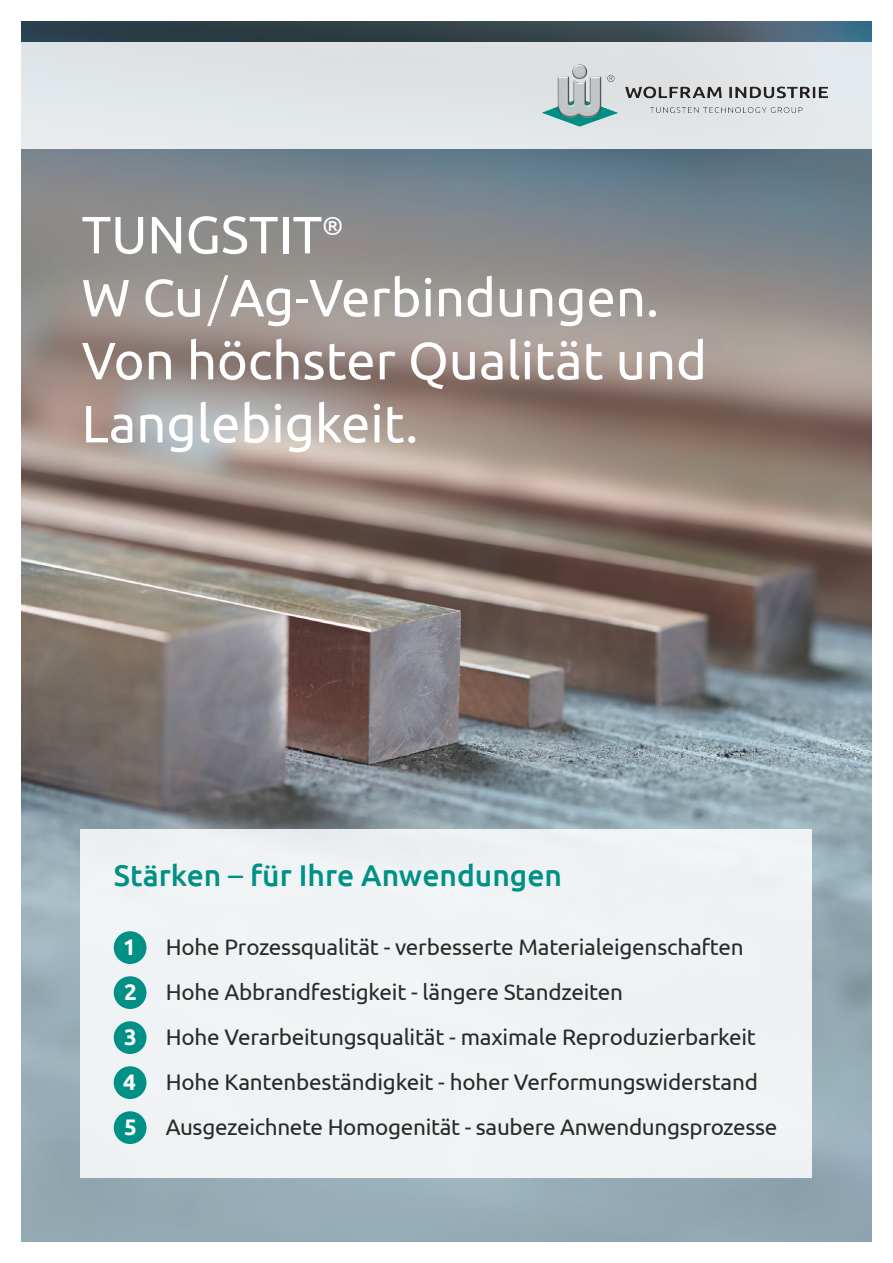
<style>
.page{position:relative;width:893px;height:1263px;background:#fff}
.page>*{position:absolute;margin:0;border:0;box-sizing:border-box;transform-origin:0 0}
.t1{font:52.5px/63px "Ubuntu";color:#fff}
.t2{font:500 30px "Ubuntu";color:#009086}
.t3{font:22.5px/45px "Ubuntu";letter-spacing:-.01em;color:#2b292a}
.t4{font:700 22.5px/45px "Ubuntu";color:#fff;text-align:justify}
.s1{font-weight:300}
.s2{font-weight:400}
</style>
<div class="page">
<img style="left:21px;top:21px;width:851px;height:1221px">
<div style="left:81px;top:829px;width:731px;height:349px;background:#eff3f4"></div>
<div style="left:0;top:43px;width:893px;height:106px;background:#e1e6e9"></div>
<div style="left:114px;top:931px;width:32px;height:33px;background:#009086;border-radius:50%"></div>
<div style="left:114px;top:976px;width:32px;height:33px;background:#009086;border-radius:50%"></div>
<div style="left:114px;top:1021px;width:32px;height:33px;background:#009086;border-radius:50%"></div>
<div style="left:114px;top:1066px;width:32px;height:33px;background:#009086;border-radius:50%"></div>
<div style="left:114px;top:1111px;width:32px;height:33px;background:#009086;border-radius:50%"></div>
<img style="left:627px;top:86px;width:201px;height:26px">
<img style="left:541px;top:64px;width:86px;height:63px">
<h1 class="t1" style="left:82px;top:206px;width:627px">TUNGSTIT<sup>®<br></sup>W Cu<span class="s1">/</span>Ag<span class="s1">-</span>Verbindungen.<br>Von höchster Qualität und<br>Langlebigkeit.</h1>
<h2 class="t2" style="left:114px;top:862px;width:450px">Stärken <span class="s2">–</span> für Ihre Anwendungen</h2>
<p class="t4" style="left:123px;top:926px;width:15px">1<br>2<br>3<br>4<br>5</p>
<p class="t3" style="left:166px;top:926px;width:613px">Hohe Prozessqualität - verbesserte Materialeigenschaften Hohe Abbrandfestigkeit - längere Standzeiten<br>Hohe Verarbeitungsqualität - maximale Reproduzierbarkeit Hohe Kantenbeständigkeit - hoher Verformungswiderstand Ausgezeichnete Homogenität - saubere Anwendungsprozesse</p>
</div>
